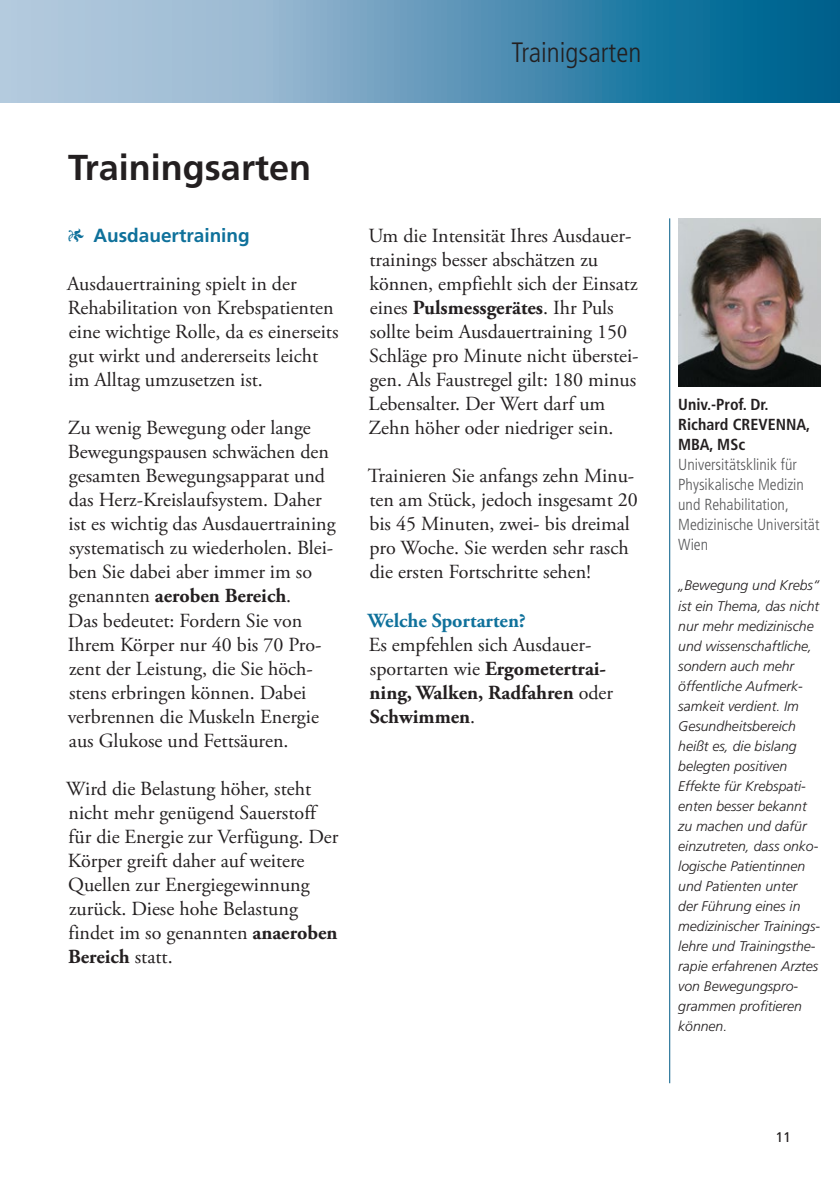
<style>
.page{position:relative;width:840px;height:1191px;background:#fff}
.page>*{position:absolute;margin:0;border:0;box-sizing:border-box;transform-origin:0 0}
.t1{font:700 36px "Frutiger LT Std";color:#231f20}
.t2{font:300 condensed 28px "Frutiger LT Std";color:#231f20}
.t3{font:20px/24px "Adobe Garamond Pro";color:#231f20}
.t4{font:700 20px/24px "Adobe Garamond Pro";color:#231f20}
.t5{font:700 20px "Adobe Garamond Pro";color:#0f719b}
.t6{font:700 19px "Frutiger LT Std";color:#0f719b}
.t7{font:300 condensed 16px/20px "Frutiger LT Std";color:#57585a}
.t8{font:700 condensed 16px/20px "Frutiger LT Std";color:#231f20}
.t9{font:italic 300 14px/20px "Frutiger LT Std";color:#231f20}
.t10{font:14px "Frutiger LT Std";color:#231f20}
.s1{font-family:"Adobe Garamond Pro";font-weight:400;font-size:20px}
.s2{font-weight:700}
.s3{font-weight:400}
</style>
<div class="page">
<hr style="left:668px;top:218px;width:1px;height:865px;background:#005b86">
<svg style="left:0;top:0;width:839px;height:102px;background:#609aba"></svg>
<img style="left:678px;top:218px;width:141px;height:168px">
<h2 class="t2" style="left:511px;top:36px;width:131px">Trainigsarten</h2>
<h1 class="t1" style="left:68px;top:146px;width:244px">Trainingsarten</h1>
<p class="t6" style="left:67px;top:225px;width:184px"><span class="s1">1</span> Ausdauertraining</p>
<p class="t3" style="left:67px;top:273px;width:273px">Ausdauertraining spielt in der Rehabilitation von Krebspatienten eine wichtige Rolle, da es einerseits gut wirkt und andererseits leicht im Alltag umzusetzen ist.</p>
<p class="t3" style="left:68px;top:417px;width:269px">Zu wenig Bewegung oder lange<br>Bewegungspausen schwächen den gesamten Bewegungsapparat und das Herz-Kreislaufsystem. Daher ist es wichtig das Ausdauertraining systematisch zu wiederholen. Blei&shy;ben Sie dabei aber immer im so genannten <span class="s2">aeroben Bereich</span>.<br>Das bedeutet: Fordern Sie von<br>Ihrem Körper nur 40 bis 70 Pro&shy;zent der Leistung, die Sie höch&shy;stens erbringen können. Dabei verbrennen die Muskeln Energie aus Glukose und Fettsäuren.</p>
<p class="t3" style="left:66px;top:777px;width:273px">Wird die Belastung höher, steht nicht mehr genügend Sauerstoff für die Energie zur Verfügung. Der<br>Körper greift daher auf weitere<br>Quellen zur Energiegewinnung zurück. Diese hohe Belastung findet im so genannten <span class="s2">anaeroben<br>Bereich</span> statt.</p>
<p class="t3" style="left:368px;top:225px;width:271px">Um die Intensität Ihres Ausdauer&shy;trainings besser abschätzen zu können, empfiehlt sich der Einsatz eines <span class="s2">Pulsmessgerätes</span>. Ihr Puls sollte beim Ausdauertraining 150<br>Schläge pro Minute nicht überstei&shy;gen. Als Faustregel gilt: 180 minus Lebensalter. Der Wert darf um Zehn höher oder niedriger sein.</p>
<p class="t3" style="left:367px;top:465px;width:271px">Trainieren Sie anfangs zehn Minu&shy;ten am Stück, jedoch insgesamt 20 bis 45 Minuten, zwei- bis dreimal pro Woche. Sie werden sehr rasch die ersten Fortschritte sehen!</p>
<p class="t5" style="left:368px;top:608px;width:159px">Welche Sportarten?</p>
<p class="t4" style="left:368px;top:632px;width:246px"><span class="s3">Es empfehlen sich Ausdauer&shy;sportarten wie</span> Ergometertrai&shy;ning, Walken, Radfahren <span class="s3">oder<br></span>Schwimmen<span class="s3">.</span></p>
<p class="t8" style="left:677px;top:395px;width:134px">Univ.-Prof. Dr.<br>Richard CREVENNA,<br>MBA, MSc</p>
<p class="t7" style="left:677px;top:455px;width:143px">Universitätsklinik für<br>Physikalische Medizin und Rehabilitation,<br>Medizinische Universität<br>Wien</p>
<p class="t9" style="left:677px;top:576px;width:143px">„Bewegung und Krebs“ ist ein Thema, das nicht nur mehr medizinische und wissenschaftliche, sondern auch mehr öffentliche Aufmerk&shy;samkeit verdient. Im<br>Gesundheitsbereich heißt es, die bislang belegten positiven<br>Effekte für Krebspati&shy;enten besser bekannt zu machen und dafür einzutreten, dass onko&shy;logische Patientinnen und Patienten unter der Führung eines in medizinischer Trainings&shy;lehre und Trainingsthe&shy;rapie erfahrenen Arztes von Bewegungspro&shy;grammen profitieren können.</p>
<p class="t10" style="left:775px;top:1129px;width:17px">11</p>
</div>
